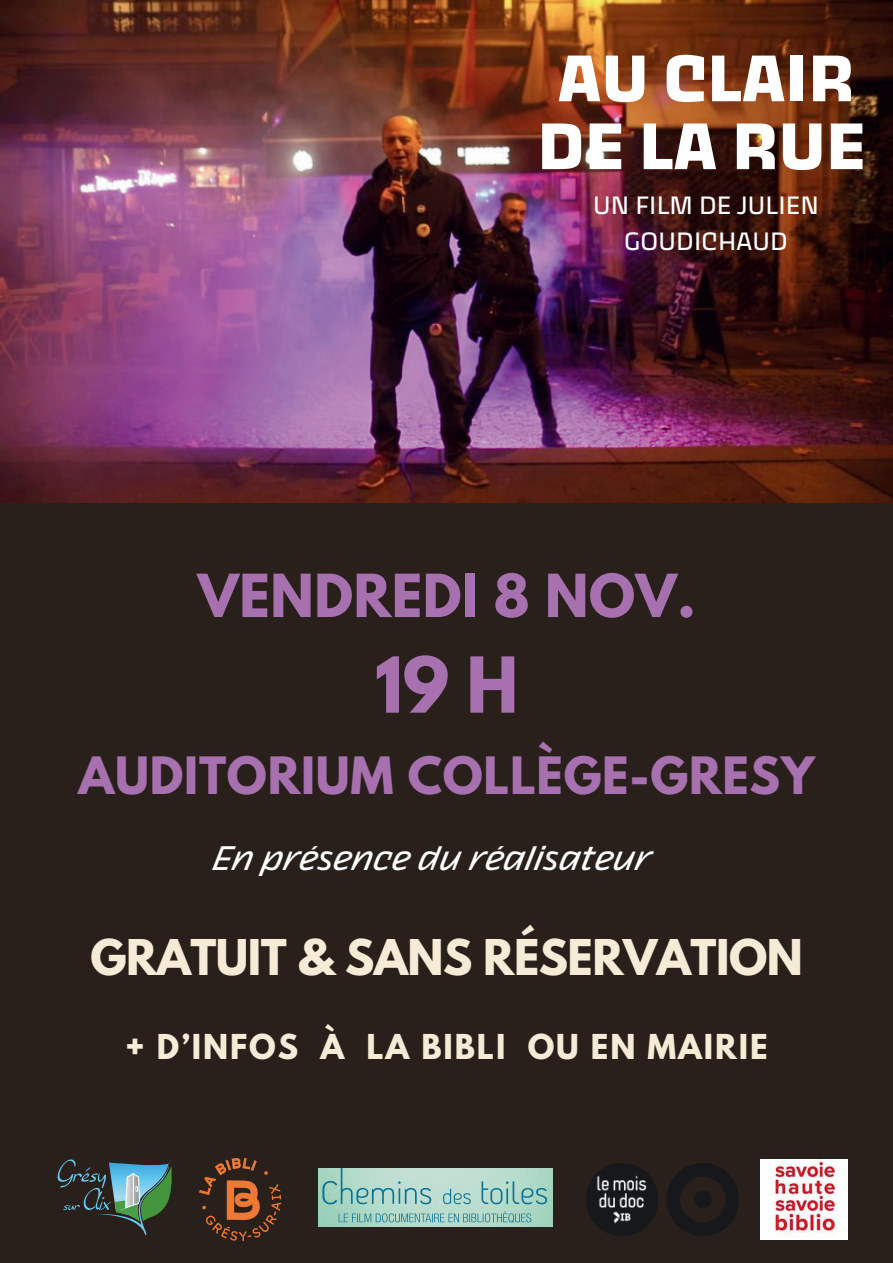
<style>
.page{position:relative;width:893px;height:1263px;background:#fff}
.page>*{position:absolute;margin:0;border:0;box-sizing:border-box;transform-origin:0 0}
.t1{font:700 68.32px "League Spartan";color:#a770af}
.t2{font:700 67.72px/67.9px "Thicker";letter-spacing:.01em;color:#fff;text-align:center}
.t3{font:700 52.57px "League Spartan";letter-spacing:.01em;color:#a770af}
.t4{font:700 45.6px "League Spartan";letter-spacing:.015em;color:#a770af}
.t5{font:700 43.65px "League Spartan";letter-spacing:-.01em;color:#f5ebd6}
.t6{font:italic 35.25px "Thicker";letter-spacing:.01em;color:#fff}
.t7{font:700 30.38px "League Spartan";letter-spacing:.06em;color:#f5ebd6}
.t8{font:25.95px/35.8px "Thicker";letter-spacing:.01em;color:#fff;text-align:center}
</style>
<div class="page">
<div style="left:0;top:490px;width:893px;height:773px;background:#29201b"></div>
<img style="left:0;top:0;width:893px;height:502px">
<img style="left:586px;top:1163px;width:152px;height:72px">
<img style="left:760px;top:1159px;width:87px;height:81px">
<svg style="left:57px;top:1159px;width:115px;height:76px"></svg>
<img style="left:199px;top:1158px;width:83px;height:83px">
<img style="left:319px;top:1168px;width:233px;height:58px">
<h2 class="t2" style="left:537px;top:42px;width:329px">AU CLAIR<br>DE LA RUE</h2>
<p class="t8" style="left:593px;top:186px;width:227px">UN FILM DE JULIEN<br>GOUDICHAUD</p>
<h3 class="t3" style="left:198px;top:555px;width:499px">VENDREDI 8 NOV.</h3>
<h1 class="t1" style="left:375px;top:631px;width:145px">19 H</h1>
<h3 class="t4" style="left:79px;top:740px;width:737px">AUDITORIUM COLLÈGE-GRESY</h3>
<p class="t6" style="left:212px;top:835px;width:440px">En présence du réalisateur</p>
<h3 class="t5" style="left:90px;top:923px;width:714px">GRATUIT &amp; SANS RÉSERVATION</h3>
<p class="t7" style="left:125px;top:1022px;width:643px">+ D’INFOS À LA BIBLI OU EN MAIRIE</p>
</div>
